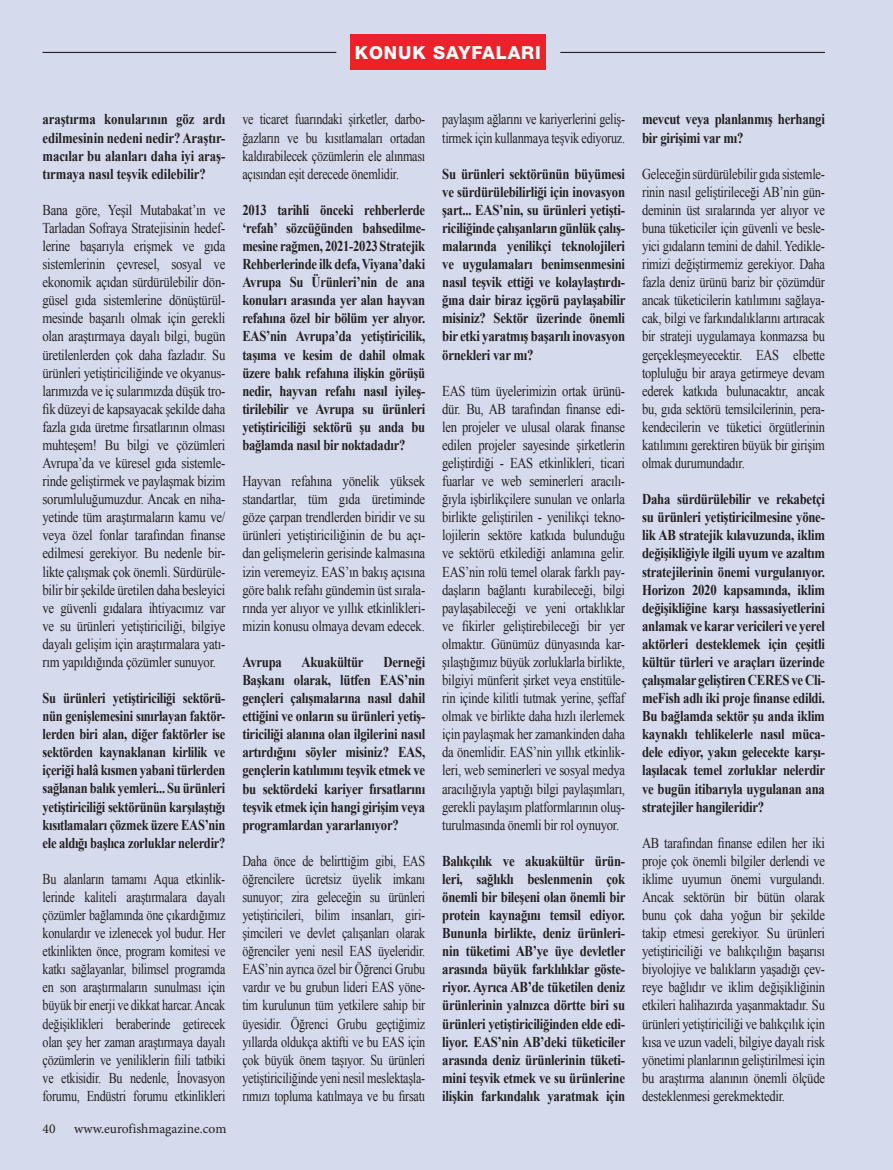
<style>
.page{position:relative;width:893px;height:1170px;background:#fff}
.page>*{position:absolute;margin:0;border:0;box-sizing:border-box;transform-origin:0 0}
.t1{font:800 18px "Helvetica Neue LT Std";letter-spacing:.05em;color:#fff}
.t2{font:700 15px/18px "Times New Roman";letter-spacing:-.02em;color:#231f20;text-align:justify;scale:.85 1}
.t3{font:15px/18px "Times New Roman";letter-spacing:-.02em;color:#231f20;text-align:justify;scale:.84 1}
.t4{font:15px/18.1px "Times New Roman";letter-spacing:-.02em;color:#231f20;text-align:justify;scale:.85 1}
.t5{font:15px/18.1px "Times New Roman";letter-spacing:-.02em;color:#231f20;text-align:justify;scale:.81 1}
.t6{font:15px/18px "Times New Roman";letter-spacing:-.02em;color:#231f20;text-align:justify;scale:.83 1}
.t7{font:700 15px/18px "Times New Roman";letter-spacing:-.02em;color:#231f20;text-align:justify;scale:.84 1}
.t8{font:700 15px/18px "Times New Roman";letter-spacing:-.02em;color:#231f20;text-align:justify;scale:.83 1}
.t9{font:13.5px "Minion Pro";color:#231f20}
</style>
<div class="page">
<div style="left:0;top:0;width:893px;height:1169px;background:#d5daec"></div>
<hr style="left:43px;top:52px;width:293px;height:1px;background:#231f20">
<hr style="left:560px;top:52px;width:265px;height:1px;background:#231f20">
<div style="left:350px;top:35px;width:196px;height:35px;background:#eb2229"></div>
<p class="t1" style="left:355px;top:42px;width:187px">KONUK SAYFALARI</p>
<p class="t2" style="left:43px;top:110px;width:217px">araştırma konularının göz ardı edilmesinin nedeni nedir? Araştır&shy;macılar bu alanları daha iyi araş&shy;tırmaya nasıl teşvik edilebilir?</p>
<p class="t4" style="left:43px;top:200px;width:217px">Bana göre, Yeşil Mutabakat’ın ve Tarladan Sofraya Stratejisinin hedef&shy;lerine başarıyla erişmek ve gıda sistemlerinin çevresel, sosyal ve ekonomik açıdan sürdürülebilir dön&shy;güsel gıda sistemlerine dönüştürül&shy;mesinde başarılı olmak için gerekli olan araştırmaya dayalı bilgi, bugün üretilenlerden çok daha fazladır. Su ürünleri yetiştiriciliğinde ve okyanus&shy;larımızda ve iç sularımızda düşük tro&shy;fik düzeyi de kapsayacak şekilde daha fazla gıda üretme fırsatlarının olması muhteşem! Bu bilgi ve çözümleri Avrupa’da ve küresel gıda sistemle&shy;rinde geliştirmek ve paylaşmak bizim sorumluluğumuzdur. Ancak en niha&shy;yetinde tüm araştırmaların kamu ve/ veya özel fonlar tarafından finanse edilmesi gerekiyor. Bu nedenle bir&shy;likte çalışmak çok önemli. Sürdürüle&shy;bilir bir şekilde üretilen daha besleyici ve güvenli gıdalara ihtiyacımız var ve su ürünleri yetiştiriciliği, bilgiye dayalı gelişim için araştırmalara yatı&shy;rım yapıldığında çözümler sunuyor.</p>
<p class="t8" style="left:43px;top:688px;width:222px">Su ürünleri yetiştiriciliği sektörü&shy;nün genişlemesini sınırlayan faktör&shy;lerden biri alan, diğer faktörler ise sektörden kaynaklanan kirlilik ve içeriği halâ kısmen yabani türlerden sağlanan balık yemleri... Su ürünleri yetiştiriciliği sektörünün karşılaştığı kısıtlamaları çözmek üzere EAS’nin ele aldığı başlıca zorluklar nelerdir?</p>
<p class="t5" style="left:43px;top:869px;width:227px">Bu alanların tamamı Aqua etkinlik&shy;lerinde kaliteli araştırmalara dayalı çözümler bağlamında öne çıkardığımız konulardır ve izlenecek yol budur. Her etkinlikten önce, program komitesi ve katkı sağlayanlar, bilimsel programda en son araştırmaların sunulması için büyük bir enerji ve dikkat harcar. Ancak değişiklikleri beraberinde getirecek olan şey her zaman araştırmaya dayalı çözümlerin ve yeniliklerin fiili tatbiki ve etkisidir. Bu nedenle, İnovasyon forumu, Endüstri forumu etkinlikleri</p>
<p class="t9" style="left:43px;top:1120px;width:14px">40</p>
<p class="t9" style="left:74px;top:1120px;width:154px">www.eurofishmagazine.com</p>
<p class="t5" style="left:242px;top:110px;width:227px">ve ticaret fuarındaki şirketler, darbo&shy;ğazların ve bu kısıtlamaları ortadan kaldırabilecek çözümlerin ele alınması açısından eşit derecede önemlidir.</p>
<p class="t7" style="left:242px;top:200px;width:219px">2013 tarihli önceki rehberlerde ‘refah’ sözcüğünden bahsedilme&shy;mesine rağmen, 2021-2023 Stratejik Rehberlerinde ilk defa, Viyana’daki Avrupa Su Ürünleri’nin de ana konuları arasında yer alan hayvan refahına özel bir bölüm yer alıyor.<br>EAS’nin Avrupa’da yetiştiricilik, taşıma ve kesim de dahil olmak üzere balık refahına ilişkin görüşü nedir, hayvan refahı nasıl iyileş&shy;tirilebilir ve Avrupa su ürünleri yetiştiriciliği sektörü şu anda bu bağlamda nasıl bir noktadadır?</p>
<p class="t4" style="left:242px;top:472px;width:217px">Hayvan refahına yönelik yüksek standartlar, tüm gıda üretiminde göze çarpan trendlerden biridir ve su ürünleri yetiştiriciliğinin de bu açı&shy;dan gelişmelerin gerisinde kalmasına izin veremeyiz. EAS’ın bakış açısına göre balık refahı gündemin üst sırala&shy;rında yer alıyor ve yıllık etkinlikleri&shy;mizin konusu olmaya devam edecek.</p>
<p class="t2" style="left:242px;top:652px;width:48px">Avrupa</p>
<p class="t2" style="left:301px;top:652px;width:75px">Akuakültür</p>
<p class="t2" style="left:242px;top:652px;width:217px;text-indent:141px">Derneği Başkanı olarak, lütfen EAS’nin gençleri çalışmalarına nasıl dahil ettiğini ve onların su ürünleri yetiş&shy;tiriciliği alanına olan ilgilerini nasıl artırdığını söyler misiniz? EAS, gençlerin katılımını teşvik etmek ve bu sektördeki kariyer fırsatlarını teşvik etmek için hangi girişim veya programlardan yararlanıyor?</p>
<p class="t5" style="left:242px;top:851px;width:227px">Daha önce de belirttiğim gibi, EAS öğrencilere ücretsiz üyelik imkanı sunuyor; zira geleceğin su ürünleri yetiştiricileri, bilim insanları, giri&shy;şimcileri ve devlet çalışanları olarak öğrenciler yeni nesil EAS üyeleridir.<br>EAS’nin ayrıca özel bir Öğrenci Grubu vardır ve bu grubun lideri EAS yöne&shy;tim kurulunun tüm yetkilere sahip bir üyesidir. Öğrenci Grubu geçtiğimiz yıllarda oldukça aktifti ve bu EAS için çok büyük önem taşıyor. Su ürünleri yetiştiriciliğinde yeni nesil meslektaşla&shy;rımızı topluma katılmaya ve bu fırsatı</p>
<p class="t5" style="left:442px;top:110px;width:227px">paylaşım ağlarını ve kariyerlerini geliş&shy;tirmek için kullanmaya teşvik ediyoruz.</p>
<p class="t2" style="left:442px;top:164px;width:217px">Su ürünleri sektörünün büyümesi ve sürdürülebilirliği için inovasyon şart... EAS’nin, su ürünleri yetişti&shy;riciliğinde çalışanların günlük çalış&shy;malarında yenilikçi teknolojileri ve uygulamaları benimsenmesini nasıl teşvik ettiği ve kolaylaştırdı&shy;ğına dair biraz içgörü paylaşabilir misiniz? Sektör üzerinde önemli bir etki yaratmış başarılı inovasyon örnekleri var mı?</p>
<p class="t3" style="left:442px;top:381px;width:219px">EAS tüm üyelerimizin ortak ürünü&shy;dür. Bu, AB tarafından finanse edi&shy;len projeler ve ulusal olarak finanse edilen projeler sayesinde şirketlerin geliştirdiği - EAS etkinlikleri, ticari fuarlar ve web seminerleri aracılı&shy;ğıyla işbirlikçilere sunulan ve onlarla birlikte geliştirilen - yenilikçi tekno&shy;lojilerin sektöre katkıda bulunduğu ve sektörü etkilediği anlamına gelir.<br>EAS’nin rolü temel olarak farklı pay&shy;daşların bağlantı kurabileceği, bilgi paylaşabileceği ve yeni ortaklıklar ve fikirler geliştirebileceği bir yer olmaktır. Günümüz dünyasında kar&shy;şılaştığımız büyük zorluklarla birlikte, bilgiyi münferit şirket veya enstitüle&shy;rin içinde kilitli tutmak yerine, şeffaf olmak ve birlikte daha hızlı ilerlemek için paylaşmak her zamankinden daha da önemlidir. EAS’nin yıllık etkinlik&shy;leri, web seminerleri ve sosyal medya aracılığıyla yaptığı bilgi paylaşımları, gerekli paylaşım platformlarının oluş&shy;turulmasında önemli bir rol oynuyor.</p>
<p class="t2" style="left:442px;top:851px;width:217px">Balıkçılık ve akuakültür ürün&shy;leri, sağlıklı beslenmenin çok önemli bir bileşeni olan önemli bir protein kaynağını temsil ediyor.<br>Bununla birlikte, deniz ürünleri&shy;nin tüketimi AB’ye üye devletler arasında büyük farklılıklar göste&shy;riyor. Ayrıca AB’de tüketilen deniz ürünlerinin yalnızca dörtte biri su ürünleri yetiştiriciliğinden elde edi&shy;liyor. EAS’nin AB’deki tüketiciler arasında deniz ürünlerinin tüketi&shy;mini teşvik etmek ve su ürünlerine ilişkin farkındalık yaratmak için</p>
<p class="t2" style="left:642px;top:110px;width:217px">mevcut veya planlanmış herhangi bir girişimi var mı?</p>
<p class="t6" style="left:642px;top:164px;width:222px">Geleceğin sürdürülebilir gıda sistemle&shy;rinin nasıl geliştirileceği AB’nin gün&shy;deminin üst sıralarında yer alıyor ve buna tüketiciler için güvenli ve besle&shy;yici gıdaların temini de dahil. Yedikle&shy;rimizi değiştirmemiz gerekiyor. Daha fazla deniz ürünü bariz bir çözümdür ancak tüketicilerin katılımını sağlaya&shy;cak, bilgi ve farkındalıklarını artıracak bir strateji uygulamaya konmazsa bu gerçekleşmeyecektir. EAS elbette topluluğu bir araya getirmeye devam ederek katkıda bulunacaktır, ancak bu, gıda sektörü temsilcilerinin, pera&shy;kendecilerin ve tüketici örgütlerinin katılımını gerektiren büyük bir girişim olmak durumundadır.</p>
<p class="t2" style="left:642px;top:489px;width:217px">Daha sürdürülebilir ve rekabetçi su ürünleri yetiştiricilmesine yöne&shy;lik AB stratejik kılavuzunda, iklim değişikliğiyle ilgili uyum ve azaltım stratejilerinin önemi vurgulanıyor.<br>Horizon 2020 kapsamında, iklim değişikliğine karşı hassasiyetlerini anlamak ve karar vericileri ve yerel aktörleri desteklemek için çeşitli kültür türleri ve araçları üzerinde çalışmalar geliştiren CERES ve Cli&shy;meFish adlı iki proje finanse edildi.<br>Bu bağlamda sektör şu anda iklim kaynaklı tehlikelerle nasıl müca&shy;dele ediyor, yakın gelecekte karşı&shy;laşılacak temel zorluklar nelerdir ve bugün itibarıyla uygulanan ana stratejiler hangileridir?</p>
<p class="t3" style="left:642px;top:833px;width:219px">AB tarafından finanse edilen her iki proje çok önemli bilgiler derlendi ve iklime uyumun önemi vurgulandı.<br>Ancak sektörün bir bütün olarak bunu çok daha yoğun bir şekilde takip etmesi gerekiyor. Su ürünleri yetiştiriciliği ve balıkçılığın başarısı biyolojiye ve balıkların yaşadığı çev&shy;reye bağlıdır ve iklim değişikliğinin etkileri halihazırda yaşanmaktadır. Su ürünleri yetiştiriciliği ve balıkçılık için kısa ve uzun vadeli, bilgiye dayalı risk yönetimi planlarının geliştirilmesi için bu araştırma alanının önemli ölçüde desteklenmesi gerekmektedir.</p>
</div>
